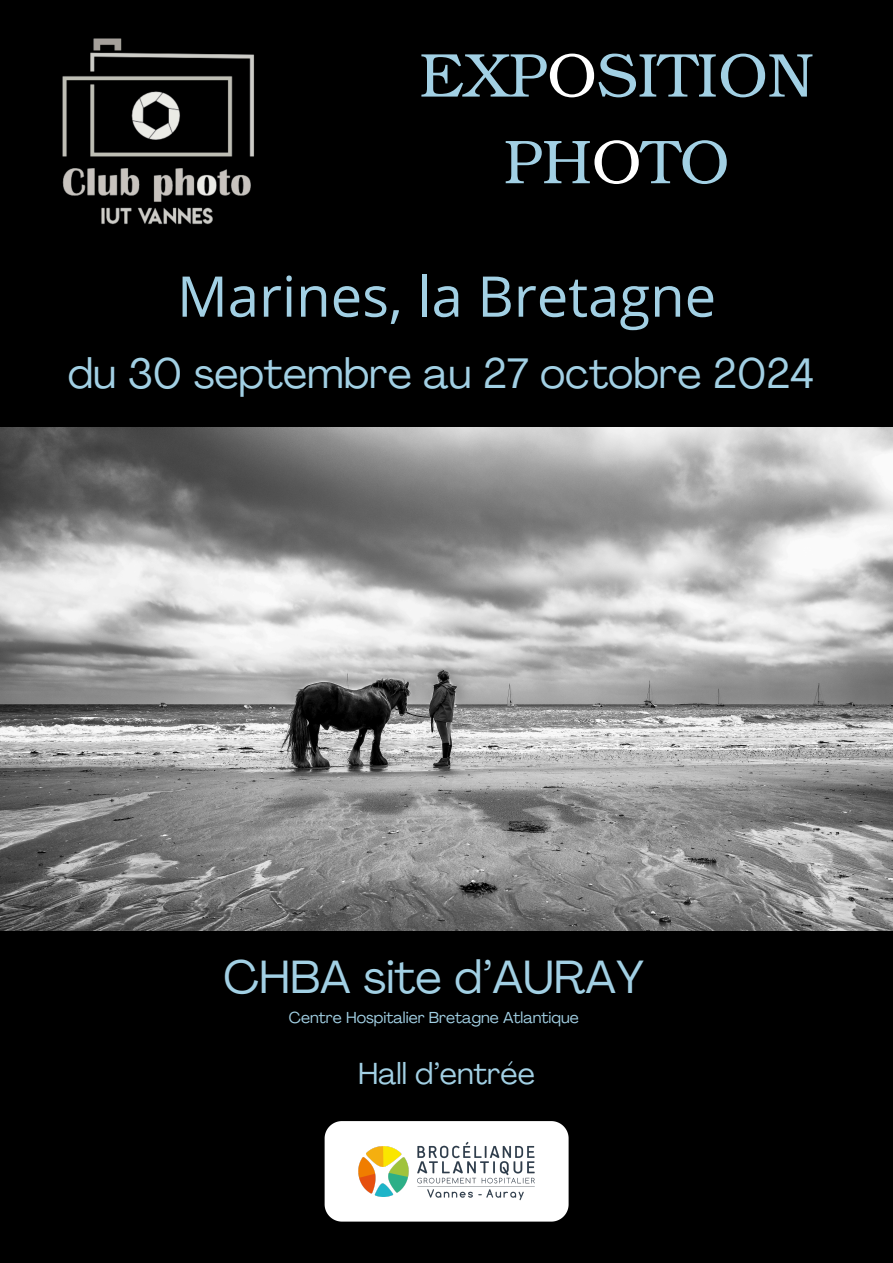
<style>
.page{position:relative;width:893px;height:1263px;background:#000}
.page>*{position:absolute;margin:0;border:0;box-sizing:border-box;transform-origin:0 0}
.t1{font:61.95px/86.6px "Te X Gyre Bonum";color:#a2d0e4;text-align:center}
.t2{font:56.18px "Open Sans";color:#a2d0e4}
.t3{font:45.9px "Agrandir";color:#a2d0e4}
.t4{font:42px "Agrandir";color:#a2d0e4}
.t5{font:30px "Agrandir";color:#a2d0e4}
.t6{font:15.67px "Agrandir";color:#a2d0e4}
.s1{color:#fff}
</style>
<div class="page">
<img style="left:0;top:428px;width:893px;height:502px">
<img style="left:62px;top:38px;width:192px;height:187px">
<div style="left:325px;top:1121px;width:243px;height:100px;background:#fff"></div>
<img style="left:345px;top:1133px;width:203px;height:76px">
<h3 class="t1" style="left:419px;top:28px;width:395px">EXP<span class="s1">O</span>SITION<br>PH<span class="s1">O</span>TO</h3>
<p class="t2" style="left:177px;top:257px;width:540px">Marines, la Bretagne</p>
<h3 class="t4" style="left:68px;top:357px;width:748px">du 30 septembre au 27 octobre 2024</h3>
<p class="t3" style="left:224px;top:959px;width:422px">CHBA site d’AURAY</p>
<h4 class="t6" style="left:289px;top:1011px;width:291px">Centre Hospitalier Bretagne Atlantique</h4>
<p class="t5" style="left:358px;top:1062px;width:178px">Hall d’entrée</p>
</div>
